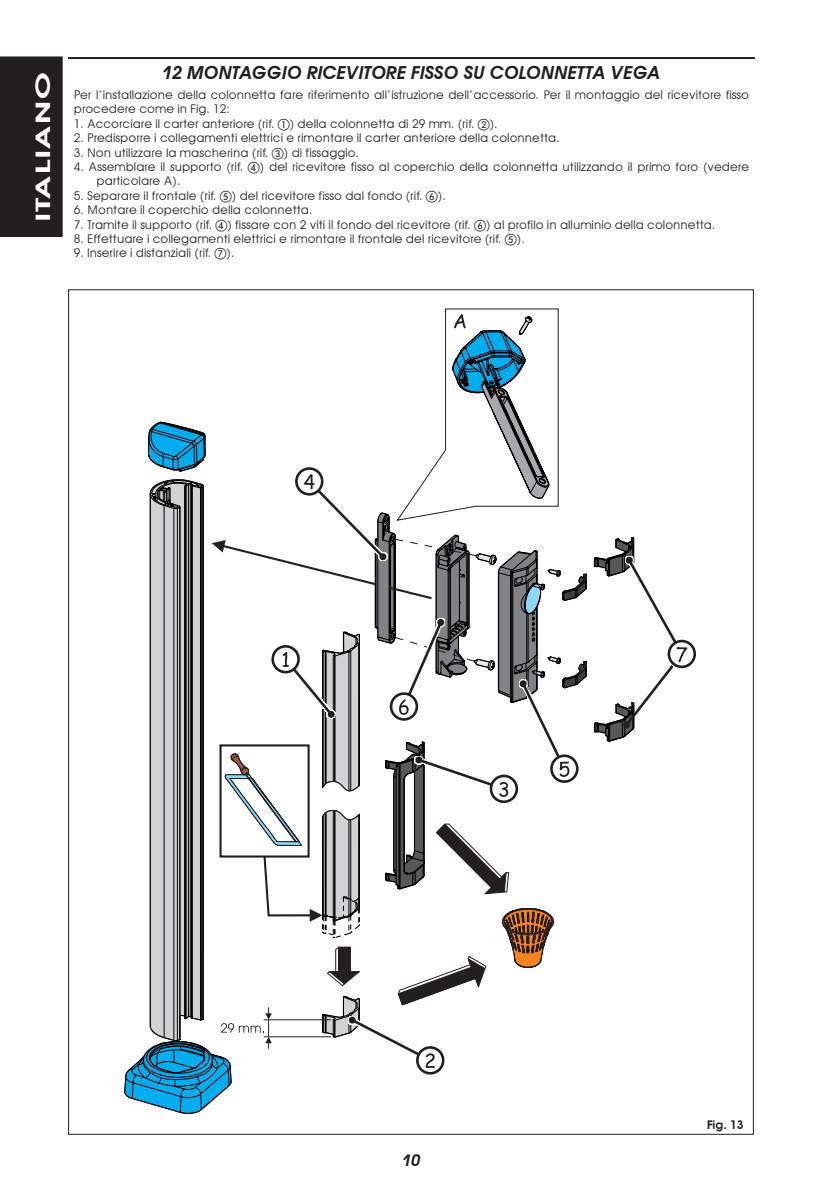
<style>
.page{position:relative;width:840px;height:1191px;background:#fff}
.page>*{position:absolute;margin:0;border:0;box-sizing:border-box;transform-origin:0 0}
.t1{font:600 20px "Avant Garde";color:#fff;scale:1.7 1}
.t2{font:italic 600 18px "Avant Garde";color:#231f20}
.t3{font:italic 600 16px "Avant Garde";color:#231f20}
.t4{font:12px/14.4px "Avant Garde";color:#231f20}
.t5{font:600 12px "Avant Garde";color:#231f20}
.s1{font-family:"European Pi One"}
</style>
<div class="page">
<div style="left:0;top:57px;width:62px;height:179px;background:#231f20"></div>
<hr style="left:68px;top:57px;width:686px;height:2px;background:#231f20">
<svg style="left:593px;top:537px;width:103px;height:205px"></svg>
<svg style="left:124px;top:308px;width:462px;height:805px"></svg>
<h1 class="t1" style="left:31px;top:222px;width:90px;rotate:-90deg">ITALIANO</h1>
<h2 class="t2" style="left:162px;top:62px;width:499px">12 MONTAGGIO RICEVITORE FISSO SU COLONNETTA VEGA</h2>
<p class="t4" style="left:74px;top:87px;width:676px">Per l’installazione della colonnetta fare riferimento all’istruzione dell’accessorio. Per il montaggio del ricevitore fisso procedere come in Fig. 12:</p>
<p class="t4" style="left:74px;top:116px;width:425px">1. Accorciare il carter anteriore (rif. <span class="s1">A</span>) della colonnetta di 29 mm. (rif. <span class="s1">B</span>).</p>
<p class="t4" style="left:74px;top:131px;width:487px">2. Predisporre i collegamenti elettrici e rimontare il carter anteriore della colonnetta.</p>
<p class="t4" style="left:74px;top:145px;width:286px">3. Non utilizzare la mascherina (rif. <span class="s1">C</span>) di fissaggio.</p>
<p class="t4" style="left:96px;top:159px;width:653px;text-indent:-23px">4. Assemblare il supporto (rif. <span class="s1">D</span>) del ricevitore fisso al coperchio della colonnetta utilizzando il primo foro (vedere particolare A).</p>
<p class="t4" style="left:74px;top:188px;width:373px">5. Separare il frontale (rif. <span class="s1">E</span>) del ricevitore fisso dal fondo (rif. <span class="s1">F</span>).</p>
<p class="t4" style="left:74px;top:203px;width:240px">6. Montare il coperchio della colonnetta.</p>
<p class="t4" style="left:74px;top:217px;width:642px">7. Tramite il supporto (rif. <span class="s1">D</span>) fissare con 2 viti il fondo del ricevitore (rif. <span class="s1">F</span>) al profilo in alluminio della colonnetta.</p>
<p class="t4" style="left:74px;top:231px;width:452px">8. Effettuare i collegamenti elettrici e rimontare il frontale del ricevitore (rif. <span class="s1">E</span>).</p>
<p class="t4" style="left:74px;top:246px;width:162px">9. Inserire i distanziali (rif. <span class="s1">G</span>).</p>
<h3 class="t3" style="left:402px;top:1151px;width:19px">10</h3>
<p class="t5" style="left:706px;top:1117px;width:38px">Fig. 13</p>
</div>
